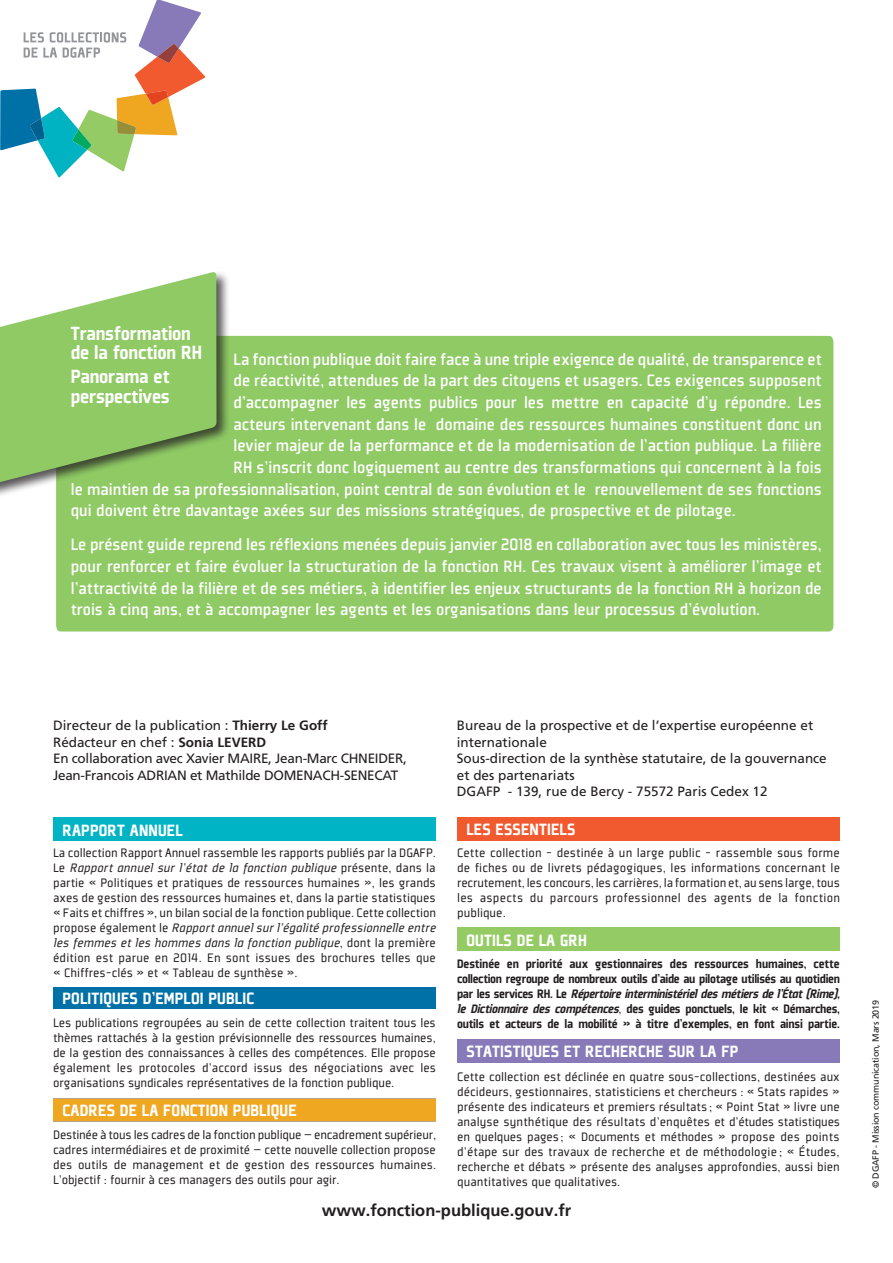
<style>
.page{position:relative;width:893px;height:1263px;background:#fff}
.page>*{position:absolute;margin:0;border:0;box-sizing:border-box;transform-origin:0 0}
.t1{font:900 21px/19.5px "Plexes";letter-spacing:-.01em;color:#fff}
.t2{font:500 18px/21.6px "Plexes";color:#fff;text-align:justify}
.t3{font:900 18px "Plexes";letter-spacing:.01em;color:#fff}
.t4{font:700 16.5px "Frutiger";color:#231f20}
.t5{font:13.5px/15px "Plexes";color:#231f20;text-align:justify}
.t6{font:900 13.5px/15px "Plexes";letter-spacing:-.015em;color:#231f20;text-align:justify}
.t7{font:13.5px/16.5px "Frutiger";color:#231f20}
.t8{font:13.5px/16.5px "Frutiger";letter-spacing:-.02em;color:#231f20}
.t9{font:9px "Frutiger";letter-spacing:-.015em;color:#231f20}
.s1{font-weight:700}
.s2{font-style:italic}
.s3{font-weight:400}
</style>
<div class="page">
<div style="left:56px;top:336px;width:777px;height:295px;background:#8fca64"></div>
<div style="left:0;top:270px;width:231px;height:231px;background:#231f20;opacity:.75"></div>
<svg style="left:0;top:272px;width:216px;height:215px;background:#9bcc77"></svg>
<div style="left:53px;top:817px;width:383px;height:24px;background:#00b3c5"></div>
<div style="left:457px;top:817px;width:383px;height:24px;background:#f1592f"></div>
<div style="left:457px;top:1039px;width:383px;height:24px;background:#8879b8"></div>
<div style="left:53px;top:987px;width:383px;height:22px;background:#0071a7"></div>
<svg style="left:53px;top:1098px;width:383px;height:23px"></svg>
<div style="left:53px;top:1099px;width:383px;height:21px;background:#efa722"></div>
<div style="left:457px;top:927px;width:383px;height:24px;background:#95cb64"></div>
<svg style="left:0;top:0;width:205px;height:178px"></svg>
<h1 class="t1" style="left:71px;top:323px;width:133px">Transformation de la fonction RH</h1>
<h1 class="t1" style="left:71px;top:367px;width:101px">Panorama et perspectives</h1>
<h2 class="t2" style="left:233px;top:348px;width:590px">La fonction publique doit faire face à une triple exigence de qualité, de transparence et</h2>
<h2 class="t2" style="left:233px;top:370px;width:590px">de réactivité, attendues de la part des citoyens et usagers. Ces exigences supposent</h2>
<h2 class="t2" style="left:233px;top:391px;width:590px">d’accompagner les agents publics pour les mettre en capacité d’y répondre. Les</h2>
<h2 class="t2" style="left:233px;top:413px;width:590px">acteurs intervenant dans le domaine des ressources humaines constituent donc un</h2>
<h2 class="t2" style="left:233px;top:435px;width:590px">levier majeur de la performance et de la modernisation de l’action publique. La filière</h2>
<h2 class="t2" style="left:233px;top:456px;width:590px">RH s’inscrit donc logiquement au centre des transformations qui concernent à la fois</h2>
<h2 class="t2" style="left:71px;top:478px;width:752px">le maintien de sa professionnalisation, point central de son évolution et le renouvellement de ses fonctions</h2>
<h2 class="t2" style="left:71px;top:499px;width:667px">qui doivent être davantage axées sur des missions stratégiques, de prospective et de pilotage.</h2>
<p class="t2" style="left:71px;top:534px;width:752px">Le présent guide reprend les réflexions menées depuis janvier 2018 en collaboration avec tous les ministères, pour renforcer et faire évoluer la structuration de la fonction RH. Ces travaux visent à améliorer l’image et l’attractivité de la filière et de ses métiers, à identifier les enjeux structurants de la fonction RH à horizon de trois à cinq ans, et à accompagner les agents et les organisations dans leur processus d’évolution.</p>
<p class="t8" style="left:53px;top:717px;width:355px">Directeur de la publication : <span class="s1">Thierry Le Goff<br></span>Rédacteur en chef : <span class="s1">Sonia LEVERD<br></span>En collaboration avec Xavier MAIRE, Jean-Marc CHNEIDER, Jean-Francois ADRIAN et Mathilde DOMENACH-SENECAT</p>
<p class="t7" style="left:457px;top:717px;width:371px">Bureau de la prospective et de l’expertise européenne et internationale<br>Sous-direction de la synthèse statutaire, de la gouvernance et des partenariats<br>DGAFP - 139, rue de Bercy - 75572 Paris Cedex 12</p>
<h2 class="t3" style="left:63px;top:821px;width:122px">RAPPORT ANNUEL</h2>
<h2 class="t3" style="left:466px;top:820px;width:110px">LES ESSENTIELS</h2>
<p class="t5" style="left:53px;top:845px;width:384px">La collection Rapport Annuel rassemble les rapports publiés par la DGAFP.<br>Le <span class="s2">Rapport annuel sur l’état de la fonction publique</span> présente, dans la partie « Politiques et pratiques de ressources humaines », les grands axes de gestion des ressources humaines et, dans la partie statistiques « Faits et chiffres », un bilan social de la fonction publique. Cette collection propose également le <span class="s2">Rapport annuel sur l’égalité professionnelle entre les femmes et les hommes dans la fonction publique</span>, dont la première édition est parue en 2014. En sont issues des brochures telles que « Chiffres-clés » et « Tableau de synthèse ».</p>
<h2 class="t3" style="left:63px;top:989px;width:193px">POLITIQUES D’EMPLOI PUBLIC</h2>
<p class="t5" style="left:53px;top:1015px;width:384px">Les publications regroupées au sein de cette collection traitent tous les thèmes rattachés à la gestion prévisionnelle des ressources humaines, de la gestion des connaissances à celles des compétences. Elle propose également les protocoles d’accord issus des négociations avec les organisations syndicales représentatives de la fonction publique.</p>
<h2 class="t3" style="left:63px;top:1101px;width:236px">CADRES DE LA FONCTION PUBLIQUE</h2>
<p class="t5" style="left:53px;top:1127px;width:384px">Destinée à tous les cadres de la fonction publique — encadrement supérieur, cadres intermédiaires et de proximité — cette nouvelle collection propose des outils de management et de gestion des ressources humaines.<br>L’objectif : fournir à ces managers des outils pour agir.</p>
<p class="t5" style="left:457px;top:845px;width:384px">Cette collection - destinée à un large public - rassemble sous forme de fiches ou de livrets pédagogiques, les informations concernant le recrutement, les concours, les carrières, la formation et, au sens large, tous les aspects du parcours professionnel des agents de la fonction publique.</p>
<h2 class="t3" style="left:466px;top:930px;width:122px">OUTILS DE LA GRH</h2>
<p class="t6" style="left:457px;top:956px;width:384px">Destinée en priorité aux gestionnaires des ressources humaines, cette collection regroupe de nombreux outils d’aide au pilotage utilisés au quotidien par les services RH. Le <span class="s2">Répertoire interministériel des métiers de l’État (Rime), le Dictionnaire des compétences</span><span class="s3">,</span> des guides ponctuels, le kit « Démarches, outils et acteurs de la mobilité » à titre d’exemples, en font ainsi partie.</p>
<h2 class="t3" style="left:466px;top:1042px;width:273px">STATISTIQUES ET RECHERCHE SUR LA FP</h2>
<p class="t5" style="left:457px;top:1069px;width:384px">Cette collection est déclinée en quatre sous-collections, destinées aux décideurs, gestionnaires, statisticiens et chercheurs : « Stats rapides » présente des indicateurs et premiers résultats ; « Point Stat » livre une analyse synthétique des résultats d’enquêtes et d’études statistiques en quelques pages; « Documents et méthodes » propose des points d’étape sur des travaux de recherche et de méthodologie ; « Études, recherche et débats » présente des analyses approfondies, aussi bien quantitatives que qualitatives.</p>
<p class="t4" style="left:322px;top:1200px;width:251px">www.fonction-publique.gouv.fr</p>
<p class="t9" style="left:870px;top:1188px;width:190px;rotate:-90deg">© DGAFP - Mission communication, Mars 2019</p>
</div>
